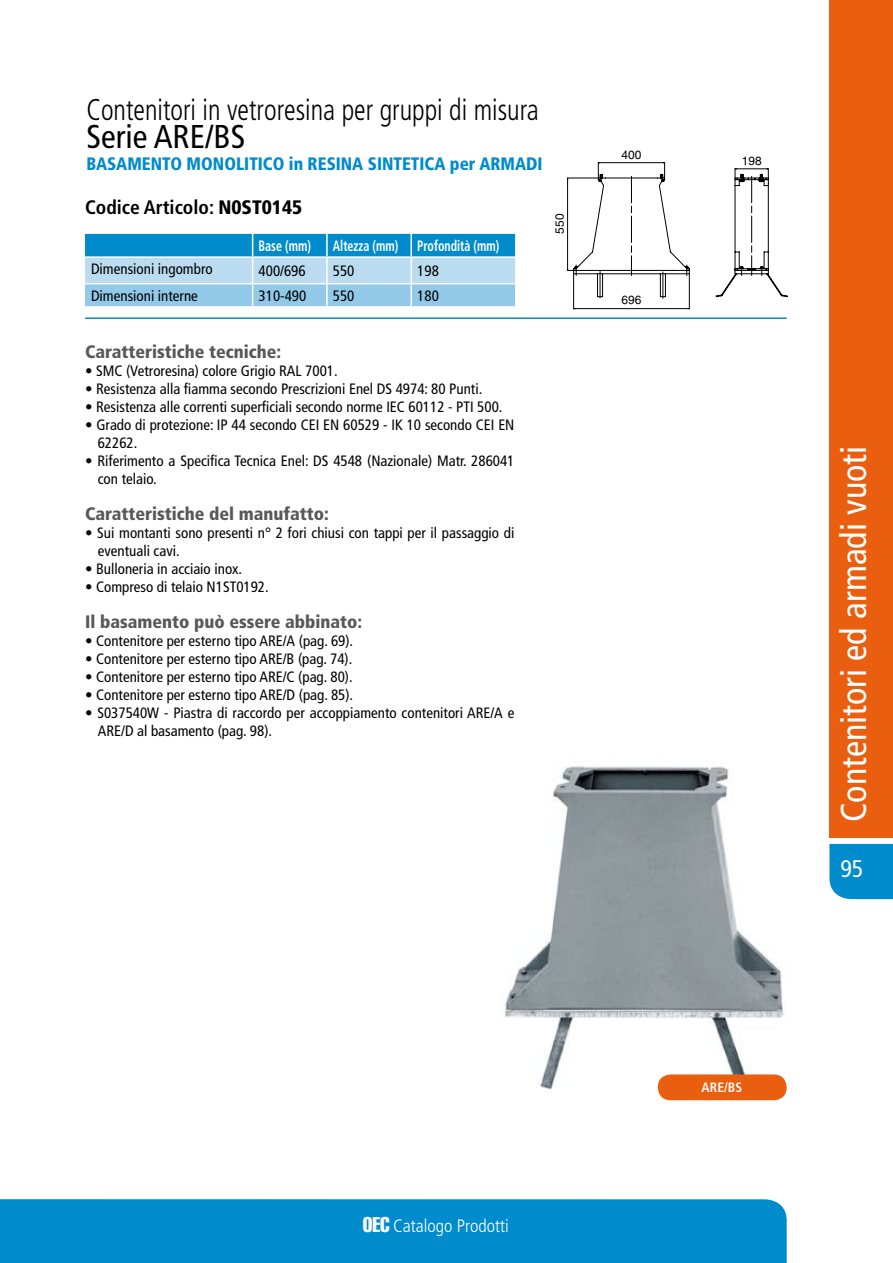
<style>
.page{position:relative;width:893px;height:1263px;background:#fff}
.page>*{position:absolute;margin:0;border:0;box-sizing:border-box;transform-origin:0 0}
.t1{font:condensed 36px "Frutiger";color:#fff}
.t2{font:condensed 33px "Frutiger";color:#000}
.t3{font:300 condensed 30px "Frutiger";color:#000;scale:.9 1}
.t4{font:condensed 24px "Frutiger";color:#fff}
.t5{font:700 condensed 19.5px "Frutiger";color:#000}
.t6{font:900 condensed 18px "Frutiger";color:#58585a}
.t7{font:900 condensed 18px "Frutiger";color:#008bcd;scale:.95 1}
.t8{font:300 condensed 18px "Frutiger";color:#fff}
.t9{font:condensed 15px/18px "Frutiger";color:#000}
.t10{font:700 condensed 15px "Frutiger";color:#fff;scale:.8 1}
.t11{font:700 condensed 13.5px "Frutiger";color:#fff}
.t12{font:12px "Helvetica";color:#000}
.s1{font-weight:900}
.s2{font-family:"Helvetica";font-weight:400;font-stretch:extra-condensed;font-size:21px}
</style>
<div class="page">
<div style="left:0;top:1199px;width:787px;height:64px;background:#008bcd"></div>
<div style="left:829px;top:0;width:64px;height:837px;background:#e95e0f"></div>
<div style="left:829px;top:844px;width:64px;height:55px;background:#008bcd"></div>
<svg style="left:85px;top:234px;width:430px;height:73px;background:#7abfe3"></svg>
<hr style="left:85px;top:317px;width:702px;height:2px;background:#008bcd">
<hr style="left:573px;top:274px;width:1px;height:35px;background:#000">
<hr style="left:689px;top:274px;width:1px;height:35px;background:#000">
<hr style="left:575px;top:308px;width:113px;height:1px;background:#000">
<svg style="left:567px;top:162px;width:221px;height:136px"></svg>
<img style="left:505px;top:766px;width:282px;height:327px">
<div style="left:658px;top:1074px;width:129px;height:26px;background:#e95e0f;border-radius:13px"></div>
<h3 class="t3" style="left:87px;top:93px;width:504px">Contenitori in vetroresina per gruppi di misura</h3>
<h2 class="t2" style="left:87px;top:118px;width:160px">Serie ARE/BS</h2>
<p class="t7" style="left:87px;top:153px;width:482px">BASAMENTO MONOLITICO in RESINA SINTETICA per ARMADI</p>
<h3 class="t5" style="left:85px;top:195px;width:219px">Codice Articolo: <span class="s1">N0ST0145</span></h3>
<p class="t10" style="left:259px;top:237px;width:67px">Base (mm)</p>
<p class="t10" style="left:333px;top:237px;width:83px">Altezza (mm)</p>
<p class="t10" style="left:417px;top:237px;width:104px">Profondità (mm)</p>
<p class="t12" style="left:553px;top:234px;width:21px;rotate:-90deg">550</p>
<p class="t12" style="left:621px;top:147px;width:21px">400</p>
<p class="t9" style="left:91px;top:260px;width:123px">Dimensioni ingombro</p>
<p class="t9" style="left:259px;top:262px;width:49px">400/696</p>
<p class="t9" style="left:333px;top:262px;width:23px">550</p>
<p class="t9" style="left:417px;top:262px;width:23px">198</p>
<p class="t9" style="left:91px;top:287px;width:108px">Dimensioni interne</p>
<p class="t9" style="left:259px;top:287px;width:49px">310-490</p>
<p class="t9" style="left:333px;top:287px;width:23px">550</p>
<p class="t9" style="left:417px;top:287px;width:23px">180</p>
<p class="t12" style="left:621px;top:293px;width:21px">696</p>
<p class="t6" style="left:85px;top:341px;width:198px">Caratteristiche tecniche:</p>
<p class="t9" style="left:85px;top:362px;width:254px">• SMC (Vetroresina) colore Grigio RAL 7001.</p>
<p class="t9" style="left:85px;top:380px;width:399px">• Resistenza alla fiamma secondo Prescrizioni Enel DS 4974: 80 Punti.</p>
<p class="t9" style="left:85px;top:398px;width:419px">• Resistenza alle correnti superficiali secondo norme IEC 60112 - PTI 500.</p>
<p class="t9" style="left:98px;top:416px;width:418px;text-indent:-13px">• Grado di protezione: IP 44 secondo CEI EN 60529 - IK 10 secondo CEI EN<br>62262.</p>
<p class="t9" style="left:98px;top:452px;width:418px;text-indent:-13px">• Riferimento a Specifica Tecnica Enel: DS 4548 (Nazionale) Matr. 286041 con telaio.</p>
<p class="t6" style="left:85px;top:503px;width:245px">Caratteristiche del manufatto:</p>
<p class="t9" style="left:98px;top:524px;width:418px;text-indent:-13px">• Sui montanti sono presenti n° 2 fori chiusi con tappi per il passaggio di eventuali cavi.</p>
<p class="t9" style="left:85px;top:560px;width:159px">• Bulloneria in acciaio inox.</p>
<p class="t9" style="left:85px;top:578px;width:185px">• Compreso di telaio N1ST0192.</p>
<p class="t6" style="left:85px;top:611px;width:279px">Il basamento può essere abbinato:</p>
<p class="t9" style="left:85px;top:632px;width:270px">• Contenitore per esterno tipo ARE/A (pag. 69).</p>
<p class="t9" style="left:85px;top:650px;width:269px">• Contenitore per esterno tipo ARE/B (pag. 74).</p>
<p class="t9" style="left:85px;top:668px;width:269px">• Contenitore per esterno tipo ARE/C (pag. 80).</p>
<p class="t9" style="left:85px;top:686px;width:270px">• Contenitore per esterno tipo ARE/D (pag. 85).</p>
<p class="t9" style="left:98px;top:704px;width:418px;text-indent:-13px">• S037540W - Piastra di raccordo per accoppiamento contenitori ARE/A e<br>ARE/D al basamento (pag. 98).</p>
<p class="t12" style="left:742px;top:153px;width:21px">198</p>
<h1 class="t1" style="left:833px;top:822px;width:377px;rotate:-90deg">Contenitori ed armadi vuoti</h1>
<h3 class="t4" style="left:840px;top:855px;width:25px">95</h3>
<p class="t8" style="left:363px;top:1215px;width:148px"><span class="s2">OEC</span> Catalogo Prodotti</p>
<p class="t11" style="left:702px;top:1079px;width:42px">ARE/BS</p>
</div>
